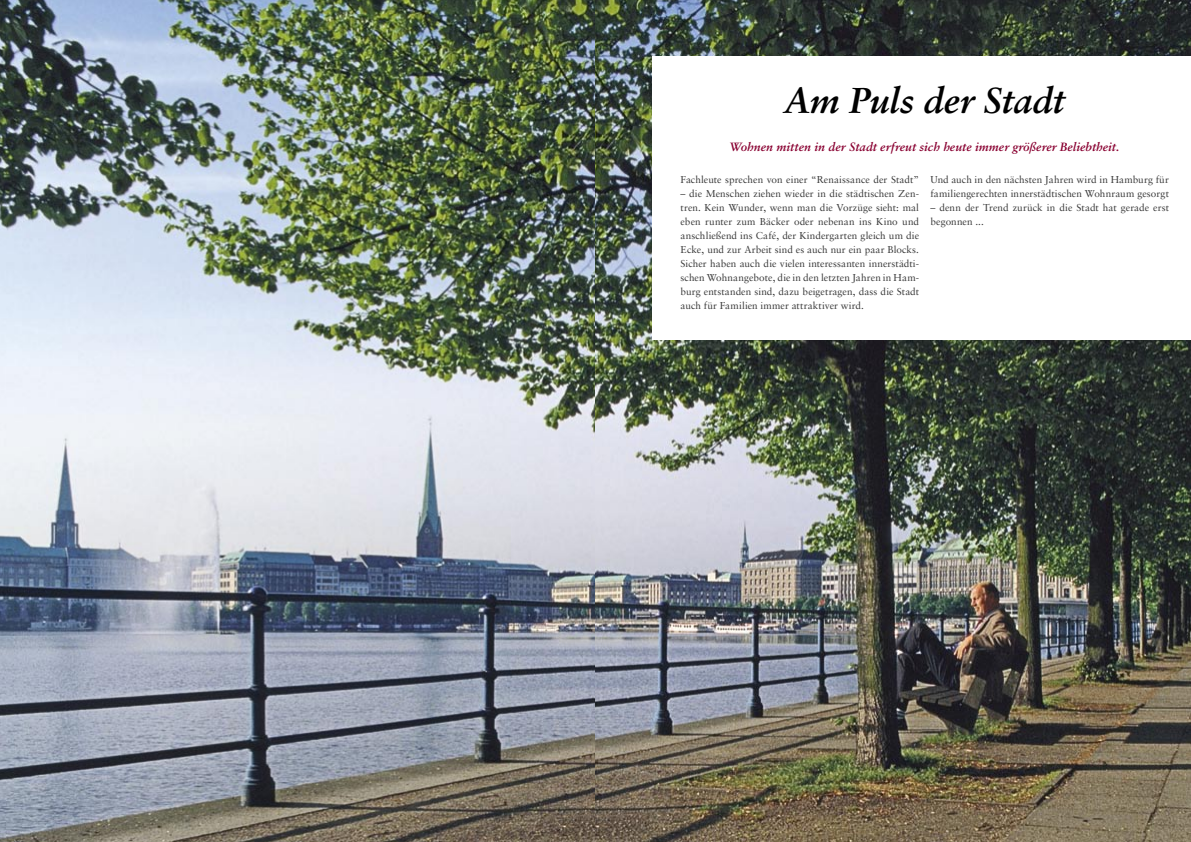
<style>
.page{position:relative;width:1191px;height:842px;background:#fff}
.page>*{position:absolute;margin:0;border:0;box-sizing:border-box;transform-origin:0 0}
.t1{font:italic 700 36px "Sabon LT Std";letter-spacing:-.005em;color:#000}
.t2{font:italic 700 12px "Sabon LT Std";letter-spacing:.005em;color:#890031}
.t3{font:10px/14px "Sabon LT Std";letter-spacing:.005em;color:#393939}
</style>
<div class="page">
<img style="left:0;top:0;width:1191px;height:842px">
<div style="left:652px;top:57px;width:539px;height:283px;background:#fff"></div>
<h3 class="t1" style="left:785px;top:78px;width:281px">Am Puls der Stadt</h3>
<h2 class="t2" style="left:729px;top:139px;width:391px">Wohnen mitten in der Stadt erfreut sich heute immer größerer Beliebtheit.</h2>
<p class="t3" style="left:680px;top:173px;width:240px">Fachleute sprechen von einer “Renaissance der Stadt”</p>
<p class="t3" style="left:680px;top:187px;width:240px;text-align:justify">– die Menschen ziehen wieder in die städtischen Zen&shy;tren. Kein Wunder, wenn man die Vorzüge sieht: mal eben runter zum Bäcker oder nebenan ins Kino und anschließend ins Café, der Kindergarten gleich um die Ecke, und zur Arbeit sind es auch nur ein paar Blocks.<br>Sicher haben auch die vielen interessanten innerstädti&shy;schen Wohnangebote, die in den letzten Jahren in Ham&shy;burg entstanden sind, dazu beigetragen, dass die Stadt auch für Familien immer attraktiver wird.</p>
<p class="t3" style="left:930px;top:173px;width:240px">Und auch in den nächsten Jahren wird in Hamburg für familiengerechten innerstädtischen Wohnraum gesorgt</p>
<p class="t3" style="left:930px;top:201px;width:240px">– denn der Trend zurück in die Stadt hat gerade erst begonnen ...</p>
</div>
